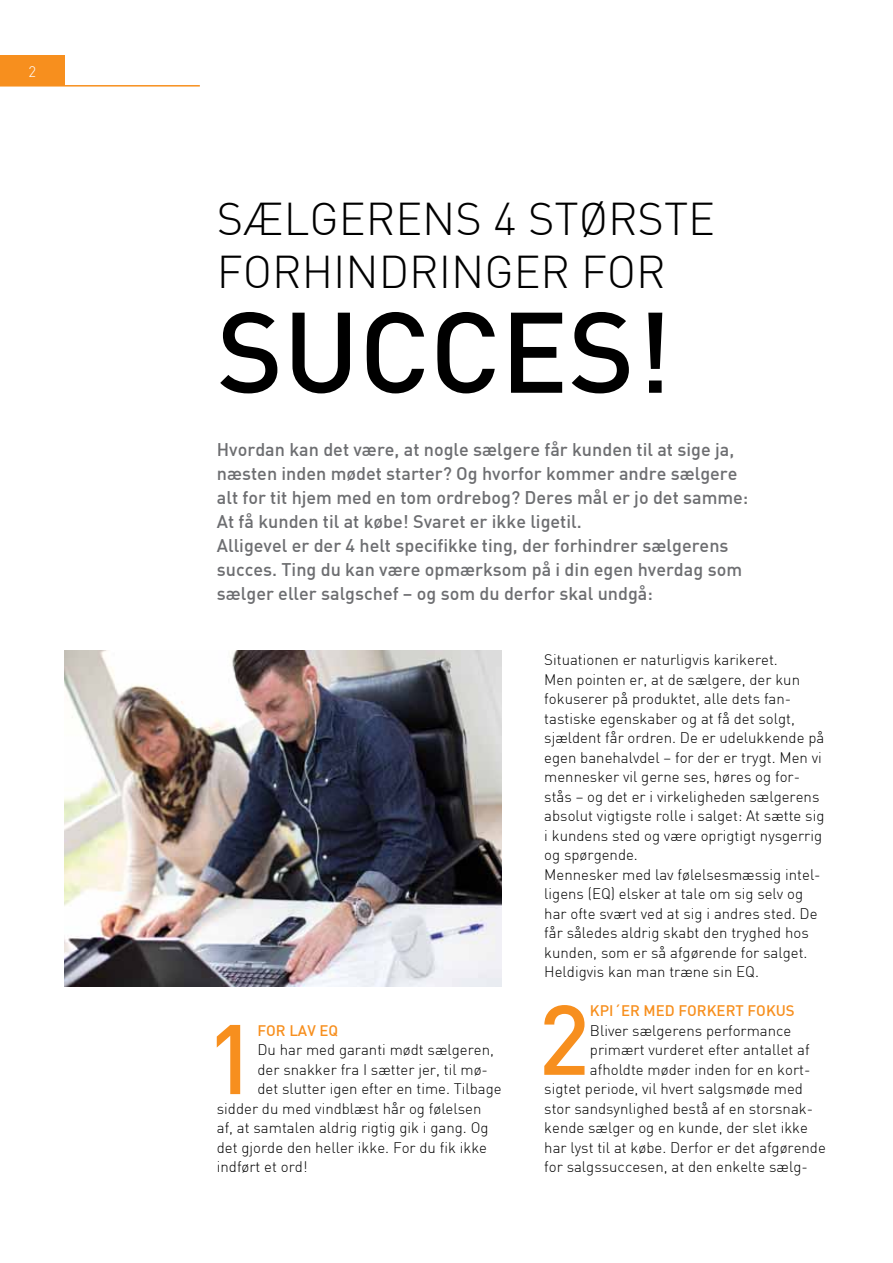
<style>
.page{position:relative;width:893px;height:1263px;background:#fff}
.page>*{position:absolute;margin:0;border:0;box-sizing:border-box;transform-origin:0 0}
.t1{font:112.5px "DIN Medium";color:#000}
.t2{font:97.2px "DIN Medium";color:#f78f1e}
.t3{font:45px/52.5px "DIN Light";color:#000}
.t4{font:18px/24px "DIN Medium";color:#6d6e71}
.t5{font:15px/19.5px "DIN Light";color:#000}
.t6{font:15px "DIN Medium";color:#f78f1e}
.t7{font:15px "DIN Light";color:#fff}
</style>
<div class="page">
<img style="left:65px;top:651px;width:437px;height:335px">
<div style="left:0;top:55px;width:65px;height:31px;background:#f78f1e"></div>
<hr style="left:0;top:85px;width:200px;height:2px;background:#f78f1e">
<p class="t7" style="left:29px;top:63px;width:9px">2</p>
<h3 class="t3" style="left:217px;top:192px;width:500px">Sælgerens 4 største forhindringer for</h3>
<h1 class="t1" style="left:217px;top:280px;width:457px">succes!</h1>
<p class="t4" style="left:217px;top:437px;width:533px">Hvordan kan det være, at nogle sælgere får kunden til at sige ja, næsten inden mødet starter? Og hvorfor kommer andre sælgere alt for tit hjem med en tom ordrebog? Deres mål er jo det samme:<br>At få kunden til at købe! Svaret er ikke ligetil.<br>Alligevel er der 4 helt specifikke ting, der forhindrer sælgerens succes. Ting du kan være opmærksom på i din egen hverdag som sælger eller salgschef – og som du derfor skal undgå:</p>
<h2 class="t2" style="left:206px;top:997px;width:53px">1</h2>
<p class="t6" style="left:257px;top:1020px;width:82px">For lav EQ</p>
<p class="t5" style="left:257px;top:1040px;width:238px">Du har med garanti mødt sælgeren,</p>
<p class="t5" style="left:257px;top:1059px;width:232px">der snakker fra I sætter jer, til mø-</p>
<p class="t5" style="left:257px;top:1079px;width:246px">det slutter igen efter en time. Tilbage</p>
<p class="t5" style="left:217px;top:1098px;width:266px">sidder du med vindblæst hår og følelsen</p>
<p class="t5" style="left:217px;top:1118px;width:273px">af, at samtalen aldrig rigtig gik i gang. Og</p>
<p class="t5" style="left:217px;top:1137px;width:272px">det gjorde den heller ikke. For du fik ikke</p>
<p class="t5" style="left:217px;top:1157px;width:92px">indført et ord!</p>
<p class="t5" style="left:544px;top:650px;width:282px">Situationen er naturligvis karikeret.<br>Men pointen er, at de sælgere, der kun fokuserer på produktet, alle dets fan&shy;tastiske egenskaber og at få det solgt, sjældent får ordren. De er udelukkende på egen banehalvdel – for der er trygt. Men vi mennesker vil gerne ses, høres og for&shy;stås – og det er i virkeligheden sælgerens absolut vigtigste rolle i salget: At sætte sig i kundens sted og være oprigtigt nysgerrig og spørgende.<br>Mennesker med lav følelsesmæssig intel&shy;ligens (EQ) elsker at tale om sig selv og har ofte svært ved at sig i andres sted. De får således aldrig skabt den tryghed hos kunden, som er så afgørende for salget.<br>Heldigvis kan man træne sin EQ.</p>
<h2 class="t2" style="left:538px;top:977px;width:53px">2</h2>
<p class="t6" style="left:590px;top:1001px;width:206px">KPI ´er m ed forkert fokus</p>
<p class="t5" style="left:590px;top:1020px;width:203px">Bliver sælgerens performance</p>
<p class="t5" style="left:590px;top:1040px;width:221px">primært vurderet efter antallet af</p>
<p class="t5" style="left:590px;top:1059px;width:222px">afholdte møder inden for en kort-</p>
<p class="t5" style="left:544px;top:1079px;width:260px">sigtet periode, vil hvert salgsmøde med</p>
<p class="t5" style="left:544px;top:1098px;width:270px">stor sandsynlighed bestå af en storsnak-</p>
<p class="t5" style="left:544px;top:1118px;width:265px">kende sælger og en kunde, der slet ikke</p>
<p class="t5" style="left:544px;top:1137px;width:283px">har lyst til at købe. Derfor er det afgørende</p>
<p class="t5" style="left:544px;top:1157px;width:265px">for salgssuccesen, at den enkelte sælg-</p>
</div>
